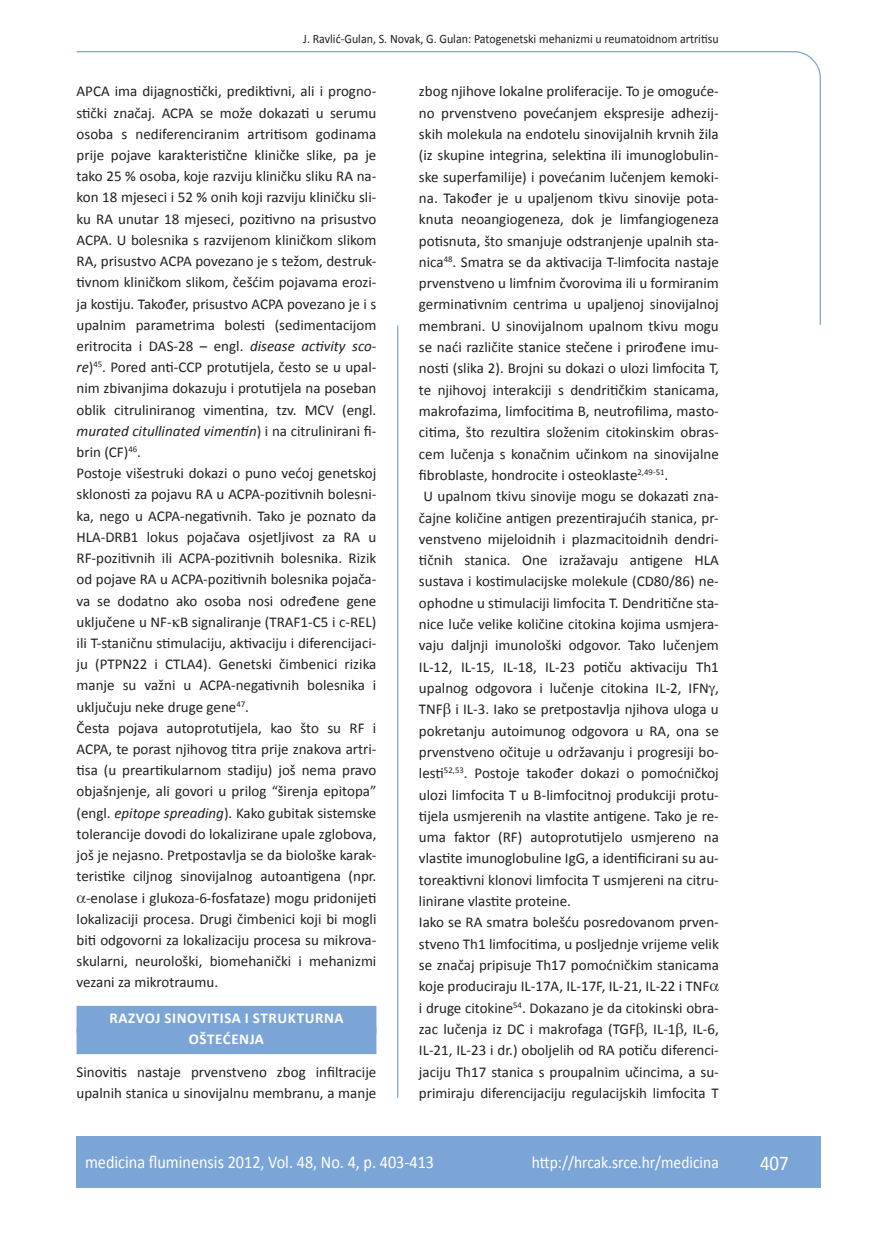
<style>
.page{position:relative;width:872px;height:1234px;background:#fff}
.page>*{position:absolute;margin:0;border:0;box-sizing:border-box;transform-origin:0 0}
.t1{font:21px "Calibri";color:#fff;scale:.9 1}
.t2{font:18px "Calibri";color:#fff;scale:.9 1}
.t3{font:17.25px "Calibri";color:#fff;scale:.9 1}
.osnovni_tekst{font:15px/21.3px "Calibri";color:#231f20;text-align:justify}
.naslov_ruler{font:700 15px "Calibri";letter-spacing:.04em;color:#fff}
.glava{font:12.75px "Calibri";color:#231f20;scale:.94 1}
.s1{font-style:italic}
</style>
<div class="page">
<svg style="left:76px;top:51px;width:745px;height:275px"></svg>
<hr style="left:397px;top:325px;width:1px;height:772px;background:#7ca5d7">
<div style="left:77px;top:1135px;width:744px;height:51px;background:#7ca5d7"></div>
<div style="left:77px;top:1005px;width:299px;height:27px;background:#7ca5d7"></div>
<div style="left:77px;top:1026px;width:299px;height:27px;background:#7ca5d7"></div>
<p class="glava" style="left:303px;top:30px;width:443px">J. Ravlić-Gulan, S. Novak, G. Gulan: Patogenetski mehanizmi u reumatoidnom artritisu</p>
<p class="osnovni_tekst" style="left:77px;top:80px;width:301px">APCA ima dijagnostički, prediktivni, ali i progno&shy;stički značaj. ACPA se može dokazati u serumu osoba s nediferenciranim artritisom godinama prije pojave karakteristične kliničke slike, pa je tako 25 % osoba, koje razviju kliničku sliku RA na&shy;kon 18 mjeseci i 52 % onih koji razviju kliničku sli&shy;ku RA unutar 18 mjeseci, pozitivno na prisustvo ACPA. U bolesnika s razvijenom kliničkom slikom RA, prisustvo ACPA povezano je s težom, destruk&shy;tivnom kliničkom slikom, češćim pojavama erozi&shy;ja kostiju. Također, prisustvo ACPA povezano je i s upalnim parametrima bolesti (sedimentacijom eritrocita i DAS-28 – engl. <span class="s1">disease activity sco&shy;re</span>)<sup>45</sup>. Pored anti-CCP protutijela, često se u upal&shy;nim zbivanjima dokazuju i protutijela na poseban oblik citruliniranog vimentina, tzv. MCV (engl. <span class="s1">murated citullinated vimentin</span>) i na citrulinirani fi&shy;brin (CF)<sup>46</sup>.</p>
<p class="osnovni_tekst" style="left:77px;top:462px;width:301px">Postoje višestruki dokazi o puno većoj genetskoj sklonosti za pojavu RA u ACPA-pozitivnih bolesni&shy;ka, nego u ACPA-negativnih. Tako je poznato da HLA-DRB1 lokus pojačava osjetljivost za RA u RF-pozitivnih ili ACPA-pozitivnih bolesnika. Rizik od pojave RA u ACPA-pozitivnih bolesnika pojača&shy;va se dodatno ako osoba nosi određene gene uključene u NF- B signaliranje (TRAF1-C5 i c-REL) ili T-staničnu stimulaciju, aktivaciju i diferencijaci&shy;ju (PTPN22 i CTLA4). Genetski čimbenici rizika manje su važni u ACPA-negativnih bolesnika i uključuju neke druge gene<sup>47</sup>.</p>
<p class="osnovni_tekst" style="left:77px;top:716px;width:301px">Česta pojava autoprotutijela, kao što su RF i</p>
<p class="osnovni_tekst" style="left:77px;top:737px;width:301px">ACPA, te porast njihovog titra prije znakova artri-</p>
<p class="osnovni_tekst" style="left:77px;top:758px;width:301px">tisa (u preartikularnom stadiju) još nema pravo</p>
<p class="osnovni_tekst" style="left:77px;top:780px;width:301px">objašnjenje, ali govori u prilog “širenja epitopa”</p>
<p class="osnovni_tekst" style="left:77px;top:801px;width:301px">(engl. <span class="s1">epitope spreading</span>). Kako gubitak sistemske</p>
<p class="osnovni_tekst" style="left:77px;top:822px;width:301px">tolerancije dovodi do lokalizirane upale zglobova,</p>
<p class="osnovni_tekst" style="left:77px;top:843px;width:301px">još je nejasno. Pretpostavlja se da biološke karak-</p>
<p class="osnovni_tekst" style="left:77px;top:864px;width:301px">teristike ciljnog sinovijalnog autoantigena (npr.</p>
<p class="osnovni_tekst" style="left:86px;top:886px;width:292px">-enolase i glukoza-6-fosfataze) mogu pridonijeti</p>
<p class="osnovni_tekst" style="left:77px;top:907px;width:301px">lokalizaciji procesa. Drugi čimbenici koji bi mogli</p>
<p class="osnovni_tekst" style="left:77px;top:928px;width:301px">biti odgovorni za lokalizaciju procesa su mikrova-</p>
<p class="osnovni_tekst" style="left:77px;top:949px;width:301px">skularni, neurološki, biomehanički i mehanizmi</p>
<p class="osnovni_tekst" style="left:77px;top:970px;width:143px">vezani za mikrotraumu.</p>
<p class="naslov_ruler" style="left:109px;top:1008px;width:236px">RAZVOJ SINOVITISA I STRUKTURNA</p>
<p class="naslov_ruler" style="left:189px;top:1029px;width:77px">OŠTEĆENJA</p>
<p class="osnovni_tekst" style="left:77px;top:1060px;width:301px">Sinovitis nastaje prvenstveno zbog infiltracije upalnih stanica u sinovijalnu membranu, a manje</p>
<p class="osnovni_tekst" style="left:419px;top:80px;width:301px">zbog njihove lokalne proliferacije. To je omoguće&shy;no prvenstveno povećanjem ekspresije adhezij&shy;skih molekula na endotelu sinovijalnih krvnih žila (iz skupine integrina, selektina ili imunoglobulin&shy;ske superfamilije) i povećanim lučenjem kemoki&shy;na. Također je u upaljenom tkivu sinovije pota&shy;knuta neoangiogeneza, dok je limfangiogeneza potisnuta, što smanjuje odstranjenje upalnih sta&shy;nica<sup>48</sup>. Smatra se da aktivacija T-limfocita nastaje prvenstveno u limfnim čvorovima ili u formiranim germinativnim centrima u upaljenoj sinovijalnoj membrani. U sinovijalnom upalnom tkivu mogu se naći različite stanice stečene i prirođene imu&shy;nosti (slika 2). Brojni su dokazi o ulozi limfocita T, te njihovoj interakciji s dendritičkim stanicama, makrofazima, limfocitima B, neutrofilima, masto&shy;citima, što rezultira složenim citokinskim obras&shy;cem lučenja s konačnim učinkom na sinovijalne fibroblaste, hondrocite i osteoklaste<sup>2,49-51</sup>.</p>
<p class="osnovni_tekst" style="left:419px;top:484px;width:301px">U upalnom tkivu sinovije mogu se dokazati zna&shy;čajne količine antigen prezentirajućih stanica, pr&shy;venstveno mijeloidnih i plazmacitoidnih dendri&shy;tičnih stanica. One izražavaju antigene HLA sustava i kostimulacijske molekule (CD80/86) ne&shy;ophodne u stimulaciji limfocita T. Dendritične sta&shy;nice luče velike količine citokina kojima usmjera&shy;vaju daljnji imunološki odgovor. Tako lučenjem IL-12, IL-15, IL-18, IL-23 potiču aktivaciju Th1 upalnog odgovora i lučenje citokina IL-2, IFN , TNF i IL-3. Iako se pretpostavlja njihova uloga u pokretanju autoimunog odgovora u RA, ona se prvenstveno očituje u održavanju i progresiji bo&shy;lesti<sup>52,53</sup>. Postoje također dokazi o pomoćničkoj ulozi limfocita T u B-limfocitnoj produkciji protu&shy;tijela usmjerenih na vlastite antigene. Tako je re&shy;uma faktor (RF) autoprotutijelo usmjereno na vlastite imunoglobuline IgG, a identificirani su au&shy;toreaktivni klonovi limfocita T usmjereni na citru&shy;linirane vlastite proteine.</p>
<p class="osnovni_tekst" style="left:419px;top:910px;width:301px;text-align:left">Iako se RA smatra bolešću posredovanom prven&shy;stveno Th1 limfocitima, u posljednje vrijeme velik se značaj pripisuje Th17 pomoćničkim stanicama koje produciraju IL-17A, IL-17F, IL-21, IL-22 i TNF<br>i druge citokine<sup>54</sup>. Dokazano je da citokinski obra&shy;zac lučenja iz DC i makrofaga (TGF , IL-1 , IL-6, IL-21, IL-23 i dr.) oboljelih od RA potiču diferenci&shy;jaciju Th17 stanica s proupalnim učincima, a su&shy;primiraju diferencijaciju regulacijskih limfocita T</p>
<p class="t2" style="left:85px;top:1150px;width:389px">medicina fluminensis 2012, Vol. 48, No. 4, p. 403-413</p>
<p class="t3" style="left:532px;top:1151px;width:209px">http://hrcak.srce.hr/medicina</p>
<p class="t1" style="left:760px;top:1149px;width:33px">407</p>
</div>
